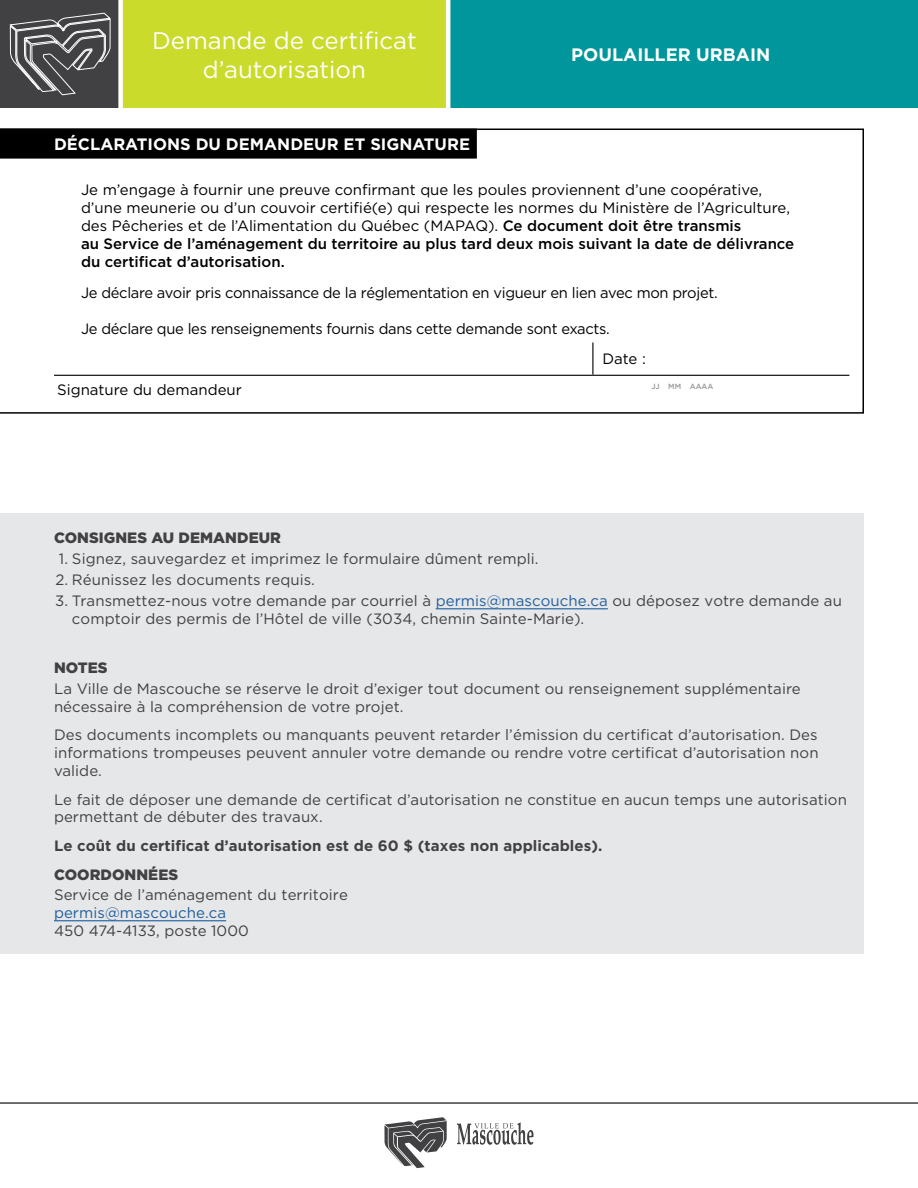
<style>
.page{position:relative;width:918px;height:1188px;background:#fff}
.page>*{position:absolute;margin:0;border:0;box-sizing:border-box;transform-origin:0 0}
.t1{font:24px/28.8px "Gotham HTF";color:#fff;text-align:center}
.t2{font:700 18px "Gotham HTF";color:#fff}
.t3{font:700 16.5px "Gotham HTF";color:#fff}
.t4{font:15px/17.9px "Gotham HTF";letter-spacing:.005em;color:#414042}
.t5{font:15px/18px "Gotham HTF";color:#000}
.t6{font:15px "Gotham HTF";letter-spacing:-.02em;color:#000}
.t7{font:700 15px/28.7px "Gotham HTF";letter-spacing:.005em;color:#414042}
.t8{font:900 15px "Gotham HTF";letter-spacing:.005em;color:#414042}
.t9{font:500 7.5px "Gotham HTF";letter-spacing:-.015em;color:#939598}
.s1{font-weight:500}
.s2{color:#215e9e}
.s3{font-weight:900}
.s4{font-family:"Gotham HTF Bold 2";font-weight:400}
</style>
<div class="page">
<div style="left:0;top:0;width:120px;height:108px;background:#414042"></div>
<div style="left:123px;top:0;width:795px;height:108px;background:#cbdb2c"></div>
<svg style="left:10px;top:12px;width:101px;height:83px"></svg>
<div style="left:450px;top:0;width:468px;height:108px;background:#00969b"></div>
<div style="left:118px;top:0;width:5px;height:108px;background:#fff"></div>
<hr style="left:446px;top:0;width:4px;height:108px;background:#fff">
<svg style="left:384px;top:1117px;width:63px;height:51px"></svg>
<svg style="left:457px;top:1122px;width:77px;height:23px"></svg>
<hr style="left:0;top:1102px;width:918px;height:2px;background:#414042">
<svg style="left:0;top:129px;width:864px;height:285px"></svg>
<div style="left:0;top:513px;width:864px;height:440px;background:#e6e7e8"></div>
<div style="left:0;top:129px;width:477px;height:30px;background:#000"></div>
<hr style="left:54px;top:375px;width:539px;height:1px;background:#000">
<hr style="left:593px;top:375px;width:256px;height:1px;background:#000">
<hr style="left:592px;top:343px;width:1px;height:32px;background:#000">
<hr style="left:436px;top:609px;width:172px;height:1px;background:#215e9e">
<hr style="left:54px;top:921px;width:172px;height:1px;background:#215e9e">
<p class="t1" style="left:152px;top:26px;width:266px">Demande de certificat d’autorisation</p>
<p class="t2" style="left:571px;top:45px;width:201px">POULAILLER URBAIN</p>
<p class="t3" style="left:54px;top:135px;width:418px">DÉCLARATIONS DU DEMANDEUR ET SIGNATURE</p>
<p class="t5" style="left:81px;top:181px;width:715px">Je m’engage à fournir une preuve confirmant que les poules proviennent d’une coopérative, d’une meunerie ou d’un couvoir certifié(e) qui respecte les normes du Ministère de l’Agriculture, des Pêcheries et de l’Alimentation du Québec (MAPAQ). <span class="s1">Ce document doit être transmis<br>au Service de l’aménagement du territoire au plus tard deux mois suivant la date de délivrance du certificat d’autorisation.</span></p>
<p class="t6" style="left:81px;top:284px;width:638px">Je déclare avoir pris connaissance de la réglementation en vigueur en lien avec mon projet.</p>
<p class="t6" style="left:81px;top:320px;width:530px">Je déclare que les renseignements fournis dans cette demande sont exacts.</p>
<p class="t5" style="left:602px;top:349px;width:45px">Date :</p>
<p class="t5" style="left:57px;top:380px;width:186px">Signature du demandeur</p>
<p class="t9" style="left:652px;top:382px;width:10px">JJ</p>
<p class="t9" style="left:668px;top:382px;width:15px">MM</p>
<p class="t9" style="left:690px;top:382px;width:25px">AAAA</p>
<p class="t8" style="left:54px;top:529px;width:228px">CONSIGNES AU DEMANDEUR</p>
<p class="t4" style="left:59px;top:549px;width:481px">1. Signez, sauvegardez et imprimez le formulaire dûment rempli.</p>
<p class="t4" style="left:55px;top:570px;width:261px">2. Réunissez les documents requis.</p>
<p class="t4" style="left:72px;top:592px;width:771px;text-indent:-17px">3. Transmettez-nous votre demande par courriel à <span class="s2">permis@mascouche.ca</span> ou déposez votre demande au comptoir des permis de l’Hôtel de ville (3034, chemin Sainte-Marie).</p>
<p class="t4" style="left:54px;top:657px;width:748px;line-height:20.9px"><span class="s3">NOTES<br></span>La Ville de Mascouche se réserve le droit d’exiger tout document ou renseignement supplémentaire</p>
<p class="t4" style="left:54px;top:692px;width:765px;line-height:28.7px">nécessaire à la compréhension de votre projet.<br>Des documents incomplets ou manquants peuvent retarder l’émission du certificat d’autorisation. Des</p>
<p class="t4" style="left:54px;top:744px;width:766px">informations trompeuses peuvent annuler votre demande ou rendre votre certificat d’autorisation non valide.</p>
<p class="t4" style="left:54px;top:790px;width:794px">Le fait de déposer une demande de certificat d’autorisation ne constitue en aucun temps une autorisation permettant de débuter des travaux.</p>
<p class="t7" style="left:54px;top:831px;width:550px">Le coût du certificat d’autorisation est de <span class="s4">6</span>0 $ (taxes non applicables).<br><span class="s3">COORDONNÉES</span></p>
<p class="t4" style="left:54px;top:886px;width:295px">Service de l’aménagement du territoire <span class="s2">permis@mascouche.ca<br></span>450 474-4133, poste 1000</p>
</div>
